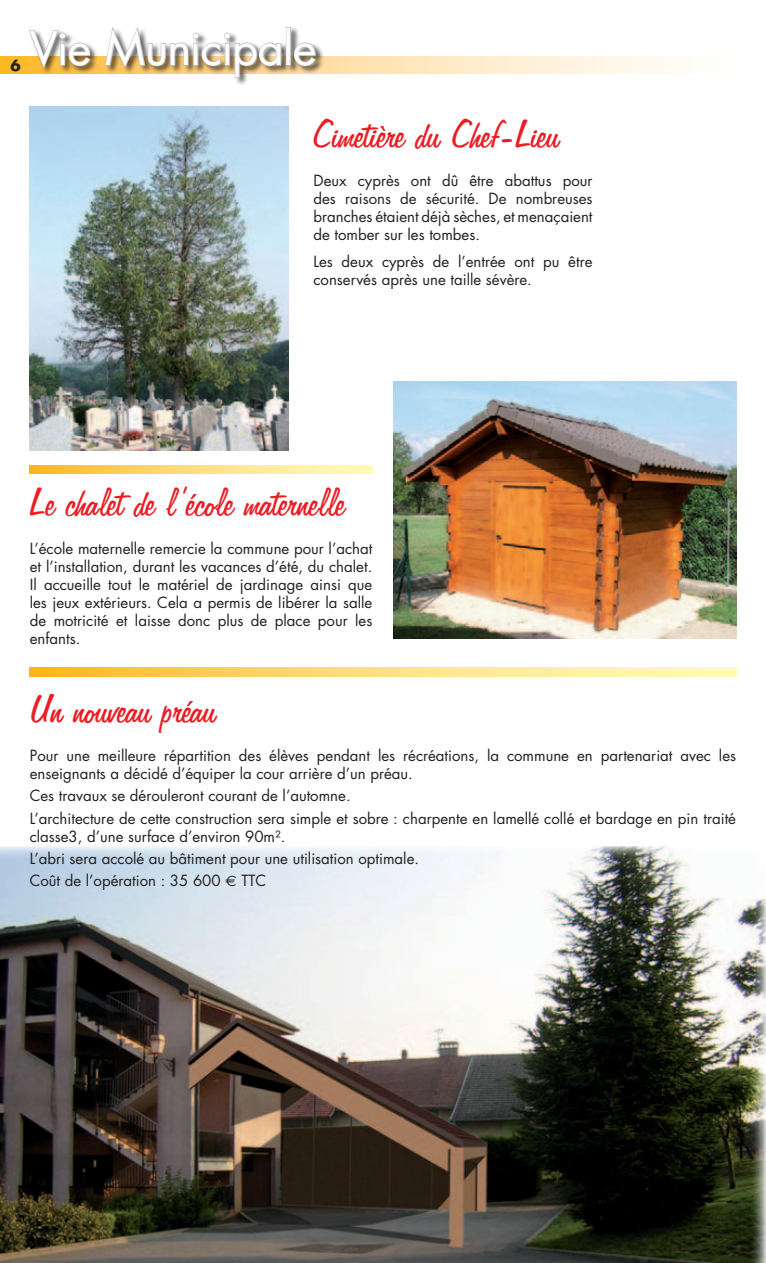
<style>
.page{position:relative;width:766px;height:1263px;background:#fff}
.page>*{position:absolute;margin:0;border:0;box-sizing:border-box;transform-origin:0 0}
.t1{font:45px "Freehand 575 BT Regular B";color:#ed1c24}
.t2{font:45px "Futura";letter-spacing:-.02em;color:#fff}
.t3{font:15px/18px "Futura";color:#231f20}
.s1{font-family:"Euro Sans"}
</style>
<div class="page">
<svg style="left:0;top:57px;width:674px;height:17px;background:#feeac6"></svg>
<div style="left:29px;top:26px;width:296px;height:61px;background:#231f20;opacity:.75"></div>
<svg style="left:28px;top:29px;width:63px;height:42px"></svg>
<svg style="left:104px;top:26px;width:178px;height:52px"></svg>
<div style="left:286px;top:27px;width:5px;height:39px;border:2px solid #bcbec0"></div>
<svg style="left:293px;top:42px;width:24px;height:25px"></svg>
<svg style="left:30px;top:465px;width:342px;height:9px;background:#fedd7a"></svg>
<img style="left:30px;top:106px;width:258px;height:345px">
<img style="left:393px;top:381px;width:343px;height:257px">
<img style="left:0;top:846px;width:765px;height:417px">
<svg style="left:30px;top:668px;width:706px;height:8px;background:#fedd7a"></svg>
<svg style="left:11px;top:60px;width:9px;height:12px"></svg>
<h1 class="t2" style="left:30px;top:17px;width:288px">Vie Municipale</h1>
<h1 class="t1" style="left:313px;top:111px;width:248px">Cimetière du Chef-Lieu</h1>
<p class="t3" style="left:313px;top:172px;width:280px;text-align:justify">Deux cyprès ont dû être abattus pour des raisons de sécurité. De nombreuses branches étaient déjà sèches, et menaçaient de tomber sur les tombes.</p>
<p class="t3" style="left:313px;top:252px;width:280px">Les deux cyprès de l’entrée ont pu être conservés après une taille sévère.</p>
<h1 class="t1" style="left:30px;top:479px;width:318px">Le chalet de l’école maternelle</h1>
<p class="t3" style="left:30px;top:539px;width:344px;text-align:justify">L’école maternelle remercie la commune pour l’achat et l’installation, durant les vacances d’été, du chalet.<br>Il accueille tout le matériel de jardinage ainsi que les jeux extérieurs. Cela a permis de libérer la salle de motricité et laisse donc plus de place pour les enfants.</p>
<h1 class="t1" style="left:30px;top:686px;width:188px">Un nouveau préau</h1>
<p class="t3" style="left:30px;top:746px;width:707px">Pour une meilleure répartition des élèves pendant les récréations, la commune en partenariat avec les enseignants a décidé d’équiper la cour arrière d’un préau.</p>
<p class="t3" style="left:30px;top:784px;width:707px;line-height:22.2px">Ces travaux se dérouleront courant de l’automne.<br>L’architecture de cette construction sera simple et sobre : charpente en lamellé collé et bardage en pin traité</p>
<p class="t3" style="left:30px;top:825px;width:391px;line-height:22.2px">classe3, d’une surface d’environ 90m².<br>L’abri sera accolé au bâtiment pour une utilisation optimale.<br>Coût de l’opération : 35 600 <span class="s1">€</span> TTC</p>
</div>
